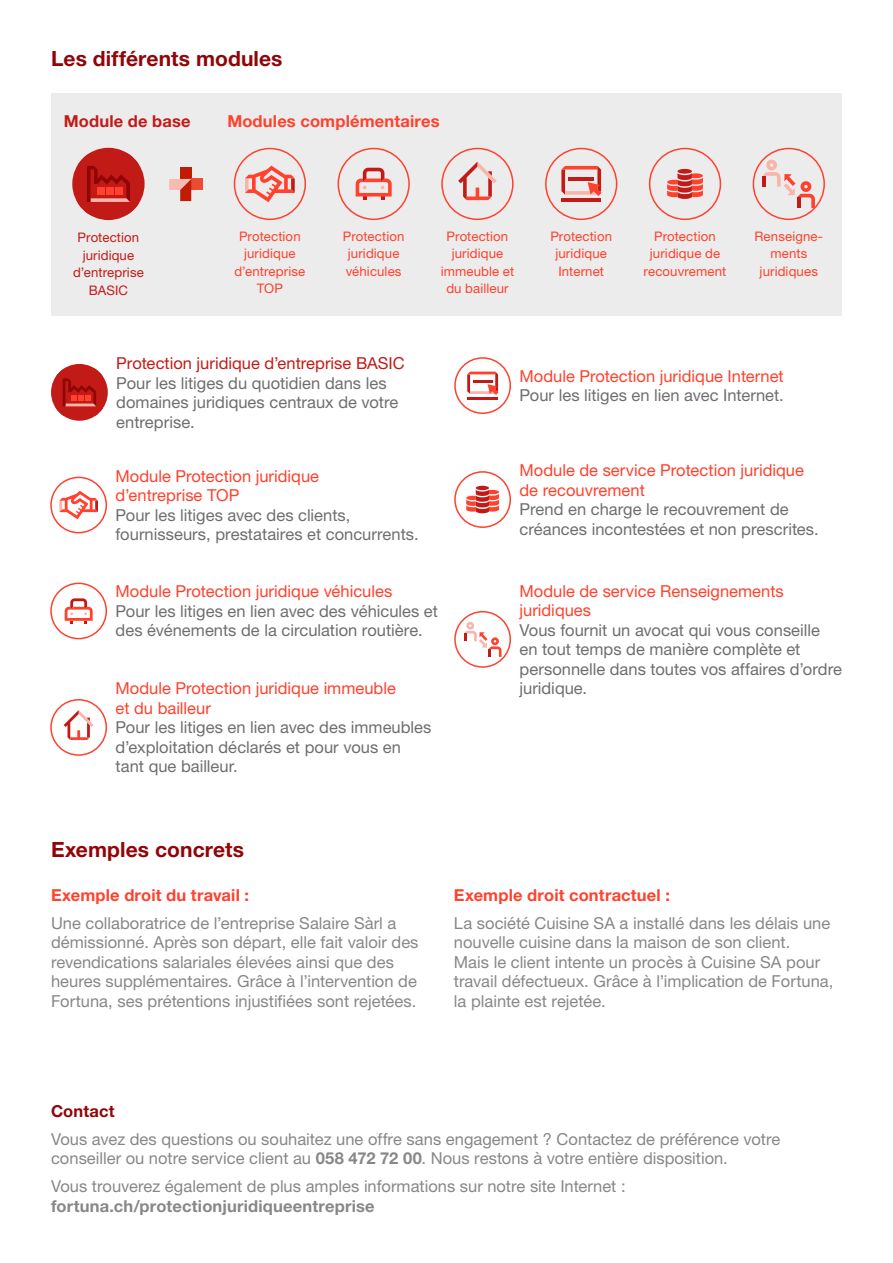
<style>
.page{position:relative;width:893px;height:1263px;background:#fff}
.page>*{position:absolute;margin:0;border:0;box-sizing:border-box;transform-origin:0 0}
.t1{font:700 21px "Helvetica Neue LT Std";letter-spacing:.005em;color:#910508}
.t2{font:16.5px/19.5px "Helvetica Neue LT Std";color:#868786}
.t3{font:16.5px/19.5px "Helvetica Neue LT Std";color:#6e6e6e}
.t4{font:16.5px/19.5px "Helvetica Neue LT Std";color:#ff412d}
.t5{font:700 16.5px "Helvetica Neue LT Std";letter-spacing:.01em;color:#ff412d}
.t6{font:700 16.5px "Helvetica Neue LT Std";letter-spacing:.01em;color:#868786}
.t7{font:16.5px "Helvetica Neue LT Std";color:#c21b17}
.t8{font:700 16.5px "Helvetica Neue LT Std";letter-spacing:.01em;color:#c21b17}
.t9{font:700 16.5px "Helvetica Neue LT Std";letter-spacing:.01em;color:#910508}
.t10{font:13.2px/17.5px "Helvetica Neue LT Std";letter-spacing:.01em;color:#ff412d;text-align:center}
.t11{font:13.2px/17.5px "Helvetica Neue LT Std";letter-spacing:.01em;color:#c21b17;text-align:center}
.s1{font-weight:700}
</style>
<div class="page">
<div style="left:51px;top:94px;width:791px;height:222px;background:#ececec"></div>
<hr style="left:467px;top:397px;width:31px;height:3px;background:#c21b17">
<svg style="left:467px;top:372px;width:31px;height:23px"></svg>
<hr style="left:473px;top:380px;width:19px;height:3px;background:#c21b17">
<div style="left:454px;top:357px;width:57px;height:57px;border:2px solid #ff412d;border-radius:50%"></div>
<svg style="left:464px;top:622px;width:37px;height:35px"></svg>
<div style="left:454px;top:611px;width:57px;height:57px;border:2px solid #ff412d;border-radius:50%"></div>
<svg style="left:59px;top:491px;width:39px;height:28px"></svg>
<div style="left:50px;top:477px;width:57px;height:56px;border:2px solid #ff412d;border-radius:50%"></div>
<svg style="left:476px;top:486px;width:13px;height:4px"></svg>
<svg style="left:466px;top:489px;width:33px;height:24px"></svg>
<div style="left:454px;top:471px;width:57px;height:57px;border:2px solid #ff412d;border-radius:50%"></div>
<svg style="left:64px;top:710px;width:30px;height:30px"></svg>
<div style="left:50px;top:699px;width:57px;height:57px;border:2px solid #ff412d;border-radius:50%"></div>
<svg style="left:55px;top:587px;width:47px;height:48px"></svg>
<div style="left:50px;top:583px;width:57px;height:56px;border:2px solid #ff412d;border-radius:50%"></div>
<div style="left:51px;top:364px;width:57px;height:57px;background:#c21b17;border-radius:50%"></div>
<svg style="left:56px;top:368px;width:47px;height:48px"></svg>
<div style="left:180px;top:168px;width:11px;height:11px;background:#c11c03"></div>
<div style="left:191px;top:179px;width:11px;height:11px;background:#ea4d33"></div>
<svg style="left:169px;top:179px;width:22px;height:22px"></svg>
<div style="left:72px;top:148px;width:73px;height:72px;background:#c21b17;border-radius:50%"></div>
<svg style="left:78px;top:153px;width:61px;height:62px"></svg>
<div style="left:98px;top:188px;width:7px;height:7px;background:#ff412d"></div>
<div style="left:116px;top:188px;width:7px;height:7px;background:#ff412d"></div>
<div style="left:107px;top:188px;width:7px;height:7px;background:#ff412d"></div>
<svg style="left:245px;top:166px;width:50px;height:36px"></svg>
<div style="left:234px;top:148px;width:72px;height:72px;border:2px solid #ff412d;border-radius:50%"></div>
<svg style="left:356px;top:168px;width:36px;height:32px"></svg>
<div style="left:337px;top:148px;width:73px;height:72px;border:2px solid #ff412d;border-radius:50%"></div>
<svg style="left:458px;top:162px;width:39px;height:38px"></svg>
<div style="left:441px;top:148px;width:73px;height:72px;border:2px solid #ff412d;border-radius:50%"></div>
<hr style="left:561px;top:198px;width:40px;height:4px;background:#c21b17">
<svg style="left:561px;top:166px;width:41px;height:30px"></svg>
<hr style="left:569px;top:177px;width:25px;height:3px;background:#c21b17">
<div style="left:545px;top:148px;width:72px;height:72px;border:2px solid #ff412d;border-radius:50%"></div>
<div style="left:677px;top:169px;width:15px;height:5px;background:#c21b17;border-radius:50%"></div>
<svg style="left:667px;top:173px;width:36px;height:26px"></svg>
<div style="left:649px;top:148px;width:72px;height:72px;border:2px solid #ff412d;border-radius:50%"></div>
<svg style="left:763px;top:160px;width:52px;height:48px"></svg>
<div style="left:753px;top:148px;width:72px;height:72px;border:2px solid #ff412d;border-radius:50%"></div>
<p class="t1" style="left:51px;top:46px;width:233px">Les différents modules</p>
<p class="t8" style="left:64px;top:110px;width:128px">Module de base</p>
<p class="t5" style="left:227px;top:110px;width:214px">Modules complémentaires</p>
<p class="t11" style="left:73px;top:229px;width:72px">Protection juridique d’entreprise<br>BASIC</p>
<p class="t10" style="left:234px;top:227px;width:72px">Protection juridique d’entreprise<br>TOP</p>
<p class="t10" style="left:343px;top:227px;width:63px;text-align:left">Protection juridique véhicules</p>
<p class="t10" style="left:441px;top:227px;width:75px">Protection juridique immeuble et du bailleur</p>
<p class="t10" style="left:550px;top:227px;width:63px">Protection juridique<br>Internet</p>
<p class="t10" style="left:644px;top:227px;width:84px">Protection juridique de recouvrement</p>
<p class="t10" style="left:754px;top:227px;width:70px">Renseigne&shy;ments juridiques</p>
<p class="t7" style="left:116px;top:353px;width:290px">Protection juridique d’entreprise BASIC</p>
<p class="t3" style="left:116px;top:373px;width:284px">Pour les litiges du quotidien dans les domaines juridiques centraux de votre entreprise.</p>
<p class="t4" style="left:116px;top:466px;width:205px">Module Protection juridique d’entreprise TOP</p>
<p class="t3" style="left:116px;top:505px;width:305px">Pour les litiges avec des clients, fournisseurs, prestataires et concurrents.</p>
<p class="t4" style="left:116px;top:581px;width:278px">Module Protection juridique véhicules</p>
<p class="t3" style="left:116px;top:601px;width:324px">Pour les litiges en lien avec des véhicules et des événements de la circulation routière.</p>
<p class="t4" style="left:116px;top:678px;width:282px">Module Protection juridique immeuble et du bailleur</p>
<p class="t3" style="left:116px;top:717px;width:317px">Pour les litiges en lien avec des immeubles d’exploitation déclarés et pour vous en tant que bailleur.</p>
<p class="t4" style="left:519px;top:366px;width:266px">Module Protection juridique Internet</p>
<p class="t3" style="left:519px;top:385px;width:266px">Pour les litiges en lien avec Internet.</p>
<p class="t4" style="left:519px;top:460px;width:286px">Module de service Protection juridique de recouvrement</p>
<p class="t3" style="left:519px;top:499px;width:301px">Prend en charge le recouvrement de créances incontestées et non prescrites.</p>
<p class="t4" style="left:519px;top:581px;width:266px">Module de service Renseignements juridiques</p>
<p class="t3" style="left:519px;top:620px;width:324px">Vous fournit un avocat qui vous conseille en tout temps de manière complète et personnelle dans toutes vos affaires d’ordre juridique.</p>
<p class="t1" style="left:51px;top:836px;width:195px">Exemples concrets</p>
<p class="t5" style="left:51px;top:884px;width:200px">Exemple droit du travail :</p>
<p class="t2" style="left:51px;top:913px;width:369px">Une collaboratrice de l’entreprise Salaire Sàrl a démissionné. Après son départ, elle fait valoir des revendications salariales élevées ainsi que des heures supplémentaires. Grâce à l’intervention de Fortuna, ses prétentions injustifiées sont rejetées.</p>
<p class="t5" style="left:454px;top:884px;width:218px">Exemple droit contractuel :</p>
<p class="t2" style="left:454px;top:913px;width:381px">La société Cuisine SA a installé dans les délais une nouvelle cuisine dans la maison de son client.<br>Mais le client intente un procès à Cuisine SA pour travail défectueux. Grâce à l’implication de Fortuna, la plainte est rejetée.</p>
<p class="t9" style="left:51px;top:1101px;width:65px">Contact</p>
<p class="t2" style="left:51px;top:1129px;width:731px">Vous avez des questions ou souhaitez une offre sans engagement ? Contactez de préférence votre conseiller ou notre service client au <span class="s1">058 472 72 00</span>. Nous restons à votre entière disposition.</p>
<p class="t2" style="left:51px;top:1176px;width:576px">Vous trouverez également de plus amples informations sur notre site Internet :</p>
<p class="t6" style="left:51px;top:1196px;width:325px">fortuna.ch/protectionjuridiqueentreprise</p>
</div>
